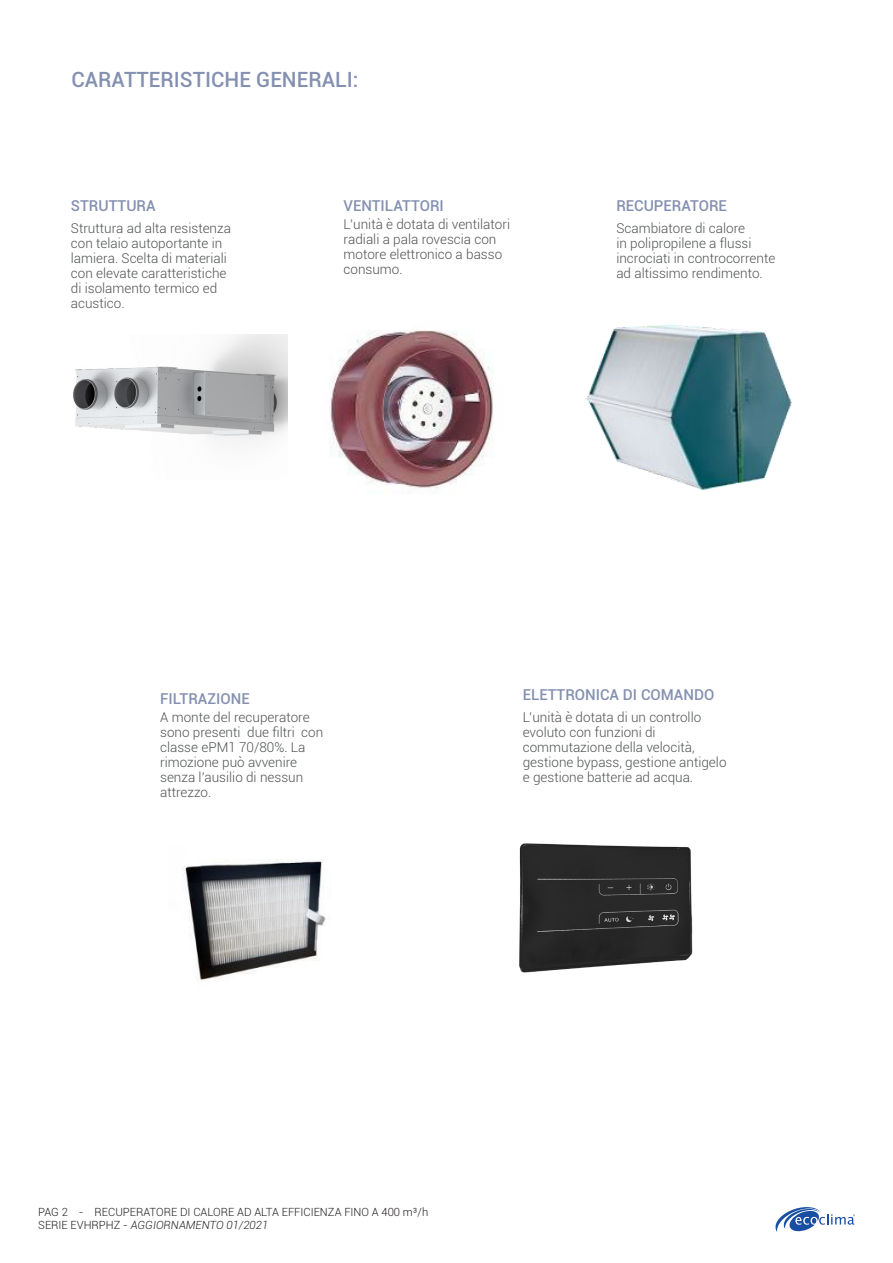
<style>
.page{position:relative;width:893px;height:1263px;background:#fff}
.page>*{position:absolute;margin:0;border:0;box-sizing:border-box;transform-origin:0 0}
.t1{font:500 21px "Roboto";color:#8490b1}
.t2{font:500 15px "Roboto";color:#8490b1}
.Testo{font:300 13.5px/15px "Roboto";color:#4f5152}
.t3{font:300 11.25px/13.5px "Roboto";color:#231f20}
.s1{font-style:italic}
</style>
<div class="page">
<svg style="left:775px;top:1207px;width:80px;height:25px"></svg>
<img style="left:330px;top:330px;width:163px;height:164px">
<img style="left:72px;top:334px;width:215px;height:108px">
<img style="left:184px;top:860px;width:142px;height:121px">
<img style="left:519px;top:843px;width:174px;height:130px">
<img style="left:585px;top:325px;width:207px;height:165px">
<p class="t1" style="left:72px;top:65px;width:288px">CARATTERISTICHE GENERALI:</p>
<p class="t2" style="left:71px;top:195px;width:86px">STRUTTURA</p>
<p class="t2" style="left:344px;top:195px;width:102px">VENTILATTORI</p>
<p class="t2" style="left:616px;top:195px;width:112px">RECUPERATORE</p>
<p class="Testo" style="left:71px;top:220px;width:162px">Struttura ad alta resistenza con telaio autoportante in lamiera. Scelta di materiali con elevate caratteristiche di isolamento termico ed acustico.</p>
<p class="Testo" style="left:344px;top:216px;width:168px">L’unità è dotata di ventilatori radiali a pala rovescia con motore elettronico a basso consumo.</p>
<p class="Testo" style="left:616px;top:220px;width:160px">Scambiatore di calore<br>in polipropilene a flussi incrociati in controcorrente ad altissimo rendimento.</p>
<p class="t2" style="left:160px;top:688px;width:91px">FILTRAZIONE</p>
<p class="Testo" style="left:160px;top:709px;width:165px">A monte del recuperatore sono presenti due filtri con classe ePM1 70/80%. La rimozione può avvenire</p>
<p class="Testo" style="left:160px;top:769px;width:145px">senza l’ausilio di nessun attrezzo.</p>
<p class="t2" style="left:523px;top:684px;width:193px">ELETTRONICA DI COMANDO</p>
<p class="Testo" style="left:523px;top:709px;width:180px">L’unità è dotata di un controllo evoluto con funzioni di</p>
<p class="Testo" style="left:523px;top:739px;width:205px">commutazione della velocità, gestione bypass, gestione antigelo e gestione batterie ad acqua.</p>
<p class="t3" style="left:38px;top:1204px;width:391px">PAG 2 - RECUPERATORE DI CALORE AD ALTA EFFICIENZA FINO A 400 m³/h<br>SERIE EVHRPHZ - <span class="s1">AGGIORNAMENTO 01/2021</span></p>
</div>
